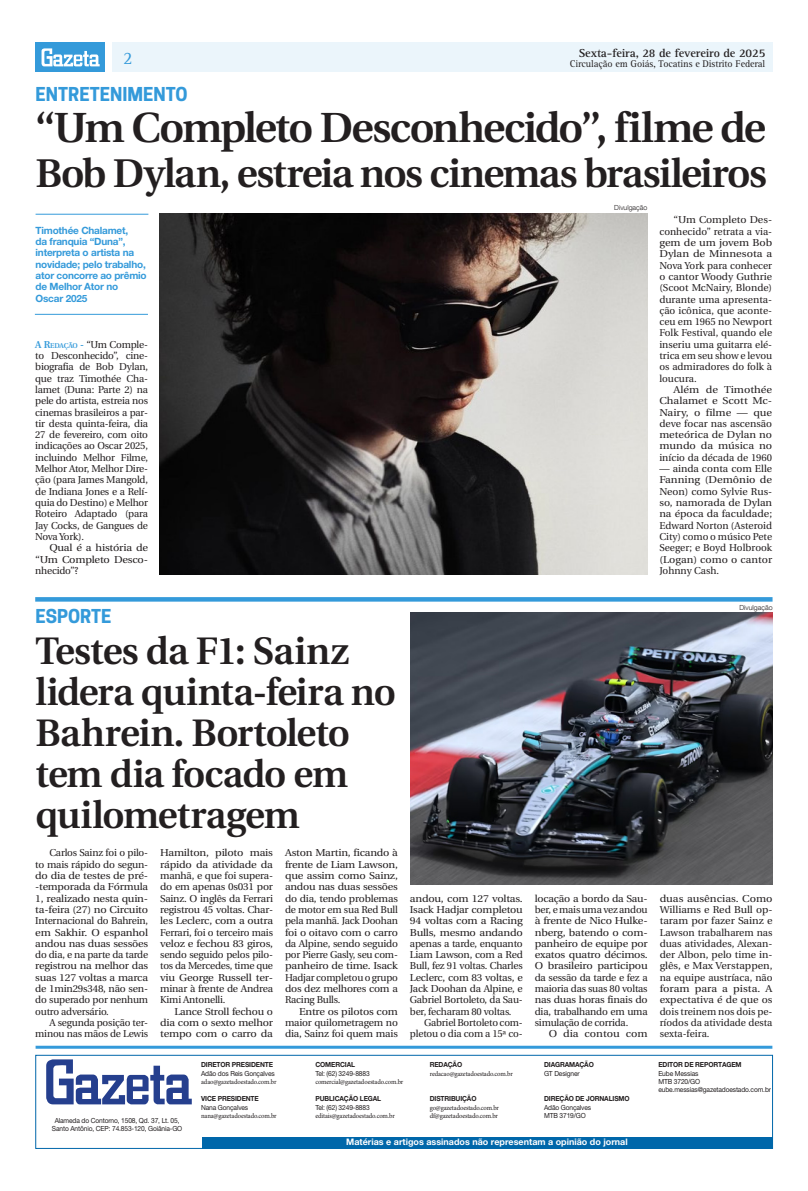
<style>
.page{position:relative;width:808px;height:1191px;background:#fff}
.page>*{position:absolute;margin:0;border:0;box-sizing:border-box;transform-origin:0 0}
.Manchete{font:600 42px "Utopia";letter-spacing:-.045em;color:#231f20}
.Manchete-2{font:600 40px "Utopia";letter-spacing:-.04em;color:#231f20}
.Manchete-3{font:600 38.2px/41px "Utopia";letter-spacing:-.03em;color:#231f20}
.Retranca{font:700 18px "Cooper Hewitt";color:#349ada}
.t1{font:18px "Rotis Serif Std";color:#349ada}
.t2{font:700 12px "Rotis Serif Std";letter-spacing:-.01em;color:#231f20}
.TExto_Corrido{font:10px/11.3px "Utopia";letter-spacing:-.02em;color:#231f20;text-align:justify;scale:1.1 1}
.TExto_Corrido-2{font:10px/11.3px "Utopia";letter-spacing:-.02em;color:#231f20;text-align:justify;scale:1.06 1}
.TExto_Corrido-3{font:10px/11.3px "Utopia";letter-spacing:-.02em;color:#231f20;text-align:justify}
.Repórter{font:10px/11.3px "Utopia";letter-spacing:-.02em;color:#231f20;text-align:justify}
.TExto_Corrido-4{font:10px/11.3px "Utopia";letter-spacing:-.02em;color:#231f20;text-align:justify;scale:1.09 1}
.Olho{font:700 10px/11.3px "Helvetica Neue LT Std";letter-spacing:-.02em;color:#349ada}
.t3{font:10px "Rotis Serif Std";letter-spacing:-.01em;color:#231f20}
.TExto_Corrido-5{font:10px "Utopia";color:#231f20;scale:1.1 1}
.Horóscopo_txt{font:700 9px "Helvetica Neue LT Pro";color:#fff}
.Horóscopo_txt-2{font:7px/8.4px "Minion Pro";letter-spacing:-.015em;color:#231f20;scale:.95 1}
.Horóscopo_txt-3{font:7px/8.4px "Helvetica Neue LT Std";letter-spacing:-.02em;color:#231f20;scale:.95 1}
.Horóscopo_txt-4{font:700 7px "Helvetica Neue LT Pro";letter-spacing:-.02em;color:#231f20;scale:.95 1}
.Crédito_Fotógrafo{font:300 7px "Helvetica Neue LT Com";color:#231f20}
.s1{font-weight:600;color:#349ada}
.s2{font-weight:600;font-size:7px;color:#349ada}
.s3{font-family:"Helvetica Neue LT Pro";font-weight:700}
.s4{font-family:"Helvetica Neue LT Std"}
</style>
<div class="page">
<div style="left:112px;top:43px;width:660px;height:29px;background:#ebf5fb"></div>
<div style="left:35px;top:43px;width:70px;height:29px;background:#349ada"></div>
<svg style="left:42px;top:48px;width:58px;height:18px"></svg>
<svg style="left:35px;top:597px;width:737px;height:4px;background:#399cdb"></svg>
<hr style="left:36px;top:214px;width:112px;height:1px;background:#349ada">
<hr style="left:35px;top:314px;width:113px;height:1px;background:#349ada">
<img style="left:410px;top:612px;width:362px;height:272px">
<img style="left:160px;top:213px;width:487px;height:361px">
<div style="left:36px;top:1055px;width:737px;height:93px;border:1px solid #0067aa"></div>
<svg style="left:46px;top:1059px;width:146px;height:45px"></svg>
<div style="left:202px;top:1137px;width:571px;height:11px;background:#0067aa"></div>
<hr style="left:36px;top:1045px;width:736px;height:3px;background:#349ada">
<p class="t1" style="left:123px;top:47px;width:11px">2</p>
<p class="Retranca" style="left:36px;top:83px;width:153px">ENTRETENIMENTO</p>
<p class="t2" style="left:579px;top:46px;width:188px">Sexta-feira, 28 de fevereiro de 2025</p>
<p class="t3" style="left:570px;top:58px;width:197px">Circulação em Goiás, Tocatins e Distrito Federal</p>
<p class="Manchete" style="left:36px;top:104px;width:732px">“Um Completo Desconhecido”, filme de</p>
<p class="Manchete-2" style="left:36px;top:151px;width:733px">Bob Dylan, estreia nos cinemas brasileiros</p>
<p class="Olho" style="left:36px;top:224px;width:113px">Timothée Chalamet,<br>da franquia “Duna”, interpreta o artista na novidade; pelo trabalho, ator concorre ao prêmio de Melhor Ator no<br>Oscar 2025</p>
<p class="Repórter" style="left:35px;top:339px;width:114px"><span class="s1">A R</span><span class="s2">EDAÇÃO</span> <span class="s1">-</span> “Um Comple&shy;to Desconhecido”, cine&shy;biografia de Bob Dylan, que traz Timothée Cha&shy;lamet (Duna: Parte 2) na pele do artista, estreia nos cinemas brasileiros a par&shy;tir desta quinta-feira, dia 27 de fevereiro, com oito indicações ao Oscar 2025, incluindo Melhor Filme, Melhor Ator, Melhor Dire&shy;ção (para James Mangold, de Indiana Jones e a Relí&shy;quia do Destino) e Melhor Roteiro Adaptado (para Jay Cocks, de Gangues de Nova York).</p>
<p class="TExto_Corrido" style="left:35px;top:542px;width:104px;text-indent:14px">Qual é a história de “Um Completo Desco&shy;nhecido”?</p>
<p class="Crédito_Fotógrafo" style="left:614px;top:203px;width:35px">Divulgação</p>
<p class="TExto_Corrido-2" style="left:659px;top:214px;width:108px;text-indent:14px">“Um Completo Des&shy;conhecido” retrata a via&shy;gem de um jovem Bob Dylan de Minnesota a Nova York para conhecer o cantor Woody Guthrie (Scoot McNairy, Blonde) durante uma apresenta&shy;ção icônica, que aconte&shy;ceu em 1965 no Newport Folk Festival, quando ele inseriu uma guitarra elé&shy;trica em seu show e levou os admiradores do folk à loucura.</p>
<p class="TExto_Corrido" style="left:659px;top:384px;width:104px;text-indent:14px">Além de Timothée Chalamet e Scott Mc-Nairy, o filme — que deve focar nas ascensão meteórica de Dylan no mundo da música no início da década de 1960</p>
<p class="TExto_Corrido-3" style="left:659px;top:463px;width:114px">— ainda conta com Elle Fanning (Demônio de Neon) como Sylvie Rus&shy;so, namorada de Dylan na época da faculdade; Edward Norton (Asteroid City) como o músico Pete Seeger; e Boyd Holbrook (Logan) como o cantor Johnny Cash.</p>
<p class="Retranca" style="left:36px;top:605px;width:77px">ESPORTE</p>
<p class="Manchete-3" style="left:35px;top:631px;width:362px">Testes da F1: Sainz lidera quinta-feira no<br>Bahrein. Bortoleto tem dia focado em quilometragem</p>
<p class="TExto_Corrido-3" style="left:35px;top:847px;width:114px;text-indent:14px">Carlos Sainz foi o pilo&shy;to mais rápido do segun&shy;do dia de testes de pré--temporada da Fórmula 1, realizado nesta quin&shy;ta-feira (27) no Circuito Internacional do Bahrein, em Sakhir. O espanhol andou nas duas sessões do dia, e na parte da tarde registrou na melhor das suas 127 voltas a marca de 1min29s348, não sen&shy;do superado por nenhum outro adversário.</p>
<p class="TExto_Corrido-3" style="left:35px;top:1017px;width:114px;text-align:right">A segunda posição ter&shy;minou nas mãos de Lewis</p>
<p class="TExto_Corrido" style="left:160px;top:847px;width:104px">Hamilton, piloto mais rápido da atividade da manhã, e que foi supera&shy;do em apenas 0s031 por Sainz. O inglês da Ferrari registrou 45 voltas. Char&shy;les Leclerc, com a outra Ferrari, foi o terceiro mais veloz e fechou 83 giros, sendo seguido pelos pilo&shy;tos da Mercedes, time que viu George Russell ter&shy;minar à frente de Andrea Kimi Antonelli.</p>
<p class="TExto_Corrido-2" style="left:160px;top:1005px;width:108px;text-indent:14px">Lance Stroll fechou o dia com o sexto melhor tempo com o carro da</p>
<p class="TExto_Corrido-4" style="left:285px;top:847px;width:105px">Aston Martin, ficando à frente de Liam Lawson, que assim como Sainz, andou nas duas sessões do dia, tendo problemas de motor em sua Red Bull pela manhã. Jack Doohan foi o oitavo com o carro da Alpine, sendo seguido por Pierre Gasly, seu com&shy;panheiro de time. Isack Hadjar completou o grupo dos dez melhores com a Racing Bulls.</p>
<p class="TExto_Corrido-4" style="left:285px;top:1005px;width:105px;text-indent:14px">Entre os pilotos com maior quilometragem no dia, Sainz foi quem mais</p>
<p class="TExto_Corrido" style="left:410px;top:892px;width:104px">andou, com 127 voltas.<br>Isack Hadjar completou 94 voltas com a Racing Bulls, mesmo andando apenas a tarde, enquanto Liam Lawson, com a Red Bull, fez 91 voltas. Charles Leclerc, com 83 voltas, e Jack Doohan da Alpine, e Gabriel Bortoleto, da Sau&shy;ber, fecharam 80 voltas.</p>
<p class="TExto_Corrido-3" style="left:410px;top:1017px;width:114px;text-align:right">Gabriel Bortoleto com&shy;pletou o dia com a 15ª co-</p>
<p class="Horóscopo_txt-3" style="left:55px;top:1116px;width:133px">Alameda do Contorno, 1508, Qd. 37, Lt. 05,</p>
<p class="Horóscopo_txt-3" style="left:52px;top:1124px;width:139px">Santo Antônio, CEP: 74.853-120, Goiânia-GO</p>
<p class="Horóscopo_txt-4" style="left:201px;top:1060px;width:77px">DIRETOR PRESIDENTE</p>
<p class="Horóscopo_txt-3" style="left:201px;top:1068px;width:79px">Adão dos Reis Gonçalves</p>
<p class="Horóscopo_txt-2" style="left:201px;top:1077px;width:81px">adao@gazetadoestado.com.br</p>
<p class="Horóscopo_txt-2" style="left:201px;top:1095px;width:81px"><span class="s3">VICE PRESIDENTE<br></span><span class="s4">Nana Gonçalves </span>nana@gazetadoestado.com.br</p>
<p class="Horóscopo_txt-4" style="left:315px;top:1060px;width:43px">COMERCIAL</p>
<p class="Horóscopo_txt-3" style="left:315px;top:1068px;width:59px">Tel: (62) 3249-8883</p>
<p class="Horóscopo_txt-2" style="left:315px;top:1077px;width:94px">comercial@gazetadoestado.com.br</p>
<p class="Horóscopo_txt-4" style="left:315px;top:1094px;width:71px">PUBLICAÇÃO LEGAL</p>
<p class="Horóscopo_txt-3" style="left:315px;top:1103px;width:59px">Tel: (62) 3249-8883</p>
<p class="Horóscopo_txt-2" style="left:315px;top:1111px;width:85px">editais@gazetadoestado.com.br</p>
<p class="Horóscopo_txt-4" style="left:430px;top:1060px;width:36px">REDAÇÃO</p>
<p class="Horóscopo_txt-2" style="left:430px;top:1069px;width:89px">redacao@gazetadoestado.com.br</p>
<p class="Horóscopo_txt-4" style="left:430px;top:1094px;width:51px">DISTRIBUIÇÃO</p>
<p class="Horóscopo_txt-2" style="left:430px;top:1103px;width:74px">go@gazetadoestado.com.br</p>
<p class="Horóscopo_txt-2" style="left:430px;top:1111px;width:73px">df@gazetadoestado.com.br</p>
<p class="TExto_Corrido-2" style="left:535px;top:892px;width:108px">locação a bordo da Sau&shy;ber, e mais uma vez andou à frente de Nico Hulke&shy;nberg, batendo o com&shy;panheiro de equipe por exatos quatro décimos.<br>O brasileiro participou da sessão da tarde e fez a maioria das suas 80 voltas nas duas horas finais do dia, trabalhando em uma simulação de corrida.</p>
<p class="TExto_Corrido-5" style="left:549px;top:1028px;width:91px">O dia contou com</p>
<p class="Horóscopo_txt-4" style="left:544px;top:1060px;width:54px">DIAGRAMAÇÃO</p>
<p class="Horóscopo_txt-3" style="left:544px;top:1068px;width:39px">GT Designer</p>
<p class="Horóscopo_txt-4" style="left:544px;top:1094px;width:92px">DIREÇÃO DE JORNALISMO</p>
<p class="Horóscopo_txt-3" style="left:544px;top:1103px;width:51px">Adão Gonçalves</p>
<p class="Horóscopo_txt-3" style="left:544px;top:1111px;width:45px">MTB 3719/GO</p>
<p class="Horóscopo_txt" style="left:346px;top:1136px;width:283px">Matérias e artigos assinados não representam a opinião do jornal</p>
<p class="Crédito_Fotógrafo" style="left:739px;top:603px;width:35px">Divulgação</p>
<p class="TExto_Corrido" style="left:660px;top:892px;width:104px">duas ausências. Como Williams e Red Bull op&shy;taram por fazer Sainz e Lawson trabalharem nas duas atividades, Alexan&shy;der Albon, pelo time in&shy;glês, e Max Verstappen, na equipe austríaca, não foram para a pista. A expectativa é de que os dois treinem nos dois pe&shy;ríodos da atividade desta sexta-feira.</p>
<p class="Horóscopo_txt-4" style="left:658px;top:1060px;width:89px">EDITOR DE REPORTAGEM</p>
<p class="Horóscopo_txt-3" style="left:658px;top:1068px;width:120px">Eube Messias<br>MTB 3720/GO eube.messias@gazetadoestado.com.br</p>
</div>
